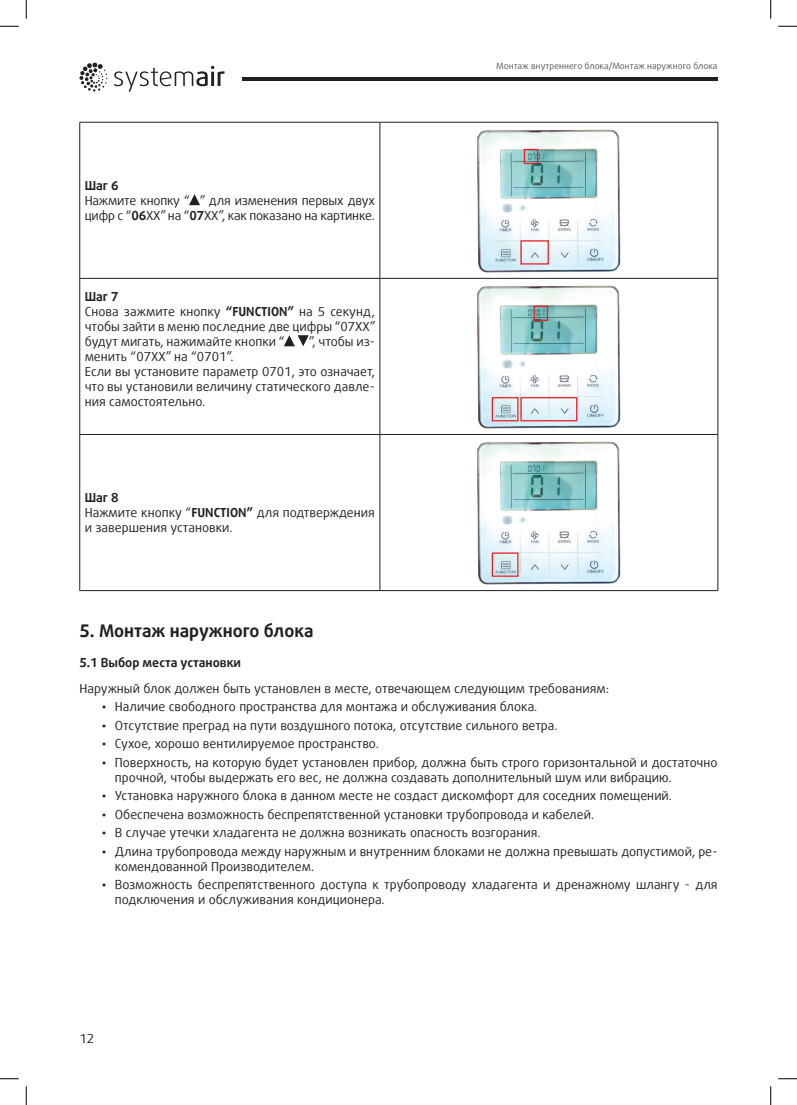
<style>
.page{position:relative;width:797px;height:1105px;background:#fff}
.page>*{position:absolute;margin:0;border:0;box-sizing:border-box;transform-origin:0 0}
.t1{font:700 17.5px "Daxline Offc Pro";color:#231f20}
.t2{font:12.5px/15px "Daxline Offc Pro";color:#231f20}
.t3{font:700 12.5px "Daxline Offc Pro";color:#231f20}
.t4{font:8.75px "Daxline Offc Pro";color:#58595b}
.s1{font-weight:700}
.s2{font-weight:900}
</style>
<div class="page">
<hr style="left:241px;top:77px;width:476px;height:4px;background:#231f20">
<svg style="left:114px;top:66px;width:111px;height:26px"></svg>
<svg style="left:79px;top:63px;width:29px;height:29px"></svg>
<hr style="left:79px;top:122px;width:301px;height:1px;background:#231f20">
<hr style="left:79px;top:123px;width:1px;height:155px;background:#231f20">
<hr style="left:380px;top:122px;width:338px;height:1px;background:#231f20">
<hr style="left:379px;top:123px;width:1px;height:155px;background:#231f20">
<hr style="left:717px;top:123px;width:1px;height:155px;background:#231f20">
<hr style="left:79px;top:278px;width:301px;height:1px;background:#231f20">
<hr style="left:79px;top:279px;width:1px;height:155px;background:#231f20">
<hr style="left:380px;top:278px;width:338px;height:1px;background:#231f20">
<hr style="left:379px;top:279px;width:1px;height:155px;background:#231f20">
<hr style="left:717px;top:279px;width:1px;height:155px;background:#231f20">
<hr style="left:79px;top:434px;width:301px;height:1px;background:#231f20">
<hr style="left:79px;top:435px;width:1px;height:155px;background:#231f20">
<hr style="left:380px;top:434px;width:338px;height:1px;background:#231f20">
<hr style="left:379px;top:435px;width:1px;height:155px;background:#231f20">
<hr style="left:717px;top:435px;width:1px;height:155px;background:#231f20">
<hr style="left:79px;top:590px;width:301px;height:1px;background:#231f20">
<hr style="left:380px;top:590px;width:338px;height:1px;background:#231f20">
<svg style="left:189px;top:194px;width:11px;height:11px"></svg>
<img style="left:477px;top:129px;width:144px;height:144px">
<svg style="left:284px;top:335px;width:25px;height:11px"></svg>
<img style="left:477px;top:285px;width:144px;height:144px">
<img style="left:477px;top:441px;width:144px;height:144px">
<div style="left:524px;top:149px;width:14px;height:15px;border:1px solid #ed1c24"></div>
<div style="left:533px;top:306px;width:15px;height:15px;border:1px solid #ed1c24"></div>
<div style="left:520px;top:240px;width:29px;height:25px;border:1px solid #ed1c24"></div>
<div style="left:520px;top:397px;width:57px;height:24px;border:1px solid #ed1c24"></div>
<div style="left:491px;top:397px;width:27px;height:24px;border:1px solid #ed1c24"></div>
<div style="left:491px;top:552px;width:27px;height:25px;border:1px solid #ed1c24"></div>
<svg style="left:0;top:25px;width:19px;height:2px"></svg>
<svg style="left:778px;top:25px;width:19px;height:2px"></svg>
<svg style="left:0;top:1078px;width:19px;height:1px"></svg>
<svg style="left:778px;top:1078px;width:19px;height:1px"></svg>
<svg style="left:25px;top:0;width:2px;height:19px"></svg>
<svg style="left:25px;top:1086px;width:2px;height:19px"></svg>
<svg style="left:770px;top:0;width:1px;height:19px"></svg>
<svg style="left:770px;top:1086px;width:1px;height:19px"></svg>
<p class="t3" style="left:85px;top:177px;width:35px">Шаг 6</p>
<p class="t2" style="left:85px;top:193px;width:292px">Нажмите кнопку “ ” для изменения первых двух цифр с “<span class="s1">06</span>XX” на “<span class="s1">07</span>XX”, как показано на картинке.</p>
<p class="t2" style="left:85px;top:289px;width:292px"><span class="s1">Шаг 7<br></span>Снова зажмите кнопку <span class="s1">“FUNCTION”</span> на 5 секунд, чтобы зайти в меню последние две цифры “07XX” будут мигать, нажимайте кнопки “</p>
<p class="t2" style="left:309px;top:334px;width:68px">”, чтобы из-</p>
<p class="t2" style="left:85px;top:349px;width:292px">менить “07XX” на “0701”.<br>Если вы установите параметр 0701, это означает, что вы установили величину статического давле&shy;ния самостоятельно.</p>
<p class="t2" style="left:85px;top:490px;width:292px"><span class="s1">Шаг 8<br></span>Нажмите кнопку “<span class="s1">FUNCTION”</span> для подтверждения и завершения установки.</p>
<p class="t4" style="left:496px;top:61px;width:223px">Монтаж внутреннего блока/Монтаж наружного блока</p>
<h1 class="t1" style="left:79px;top:619px;width:236px">5. Монтаж наружного блока</h1>
<p class="t3" style="left:79px;top:654px;width:163px">5.1 Выбор места установки</p>
<p class="t2" style="left:101px;top:679px;width:618px;line-height:18.5px;text-indent:-21px">Наружный блок должен быть установлен в месте, отвечающем следующим требованиям:<br><span class="s2">⋅</span> Наличие свободного пространства для монтажа и обслуживания блока.<br><span class="s2">⋅</span> Отсутствие преград на пути воздушного потока, отсутствие сильного ветра.<br><span class="s2">⋅</span> Сухое, хорошо вентилируемое пространство.<br><span class="s2">⋅</span> Поверхность, на которую будет установлен прибор, должна быть строго горизонтальной и достаточно</p>
<p class="t2" style="left:101px;top:768px;width:618px;line-height:18.5px;text-indent:14px">прочной, чтобы выдержать его вес, не должна создавать дополнительный шум или вибрацию.<br><span class="s2">⋅</span> Установка наружного блока в данном месте не создаст дискомфорт для соседних помещений.<br><span class="s2">⋅</span> Обеспечена возможность беспрепятственной установки трубопровода и кабелей.<br><span class="s2">⋅</span> В случае утечки хладагента не должна возникать опасность возгорания.<br><span class="s2">⋅</span> Длина трубопровода между наружным и внутренним блоками не должна превышать допустимой, ре-</p>
<p class="t2" style="left:101px;top:857px;width:618px;line-height:18.5px;text-indent:14px">комендованной Производителем.<br><span class="s2">⋅</span> Возможность беспрепятственного доступа к трубопроводу хладагента и дренажному шлангу - для</p>
<p class="t2" style="left:115px;top:892px;width:271px">подключения и обслуживания кондиционера.</p>
<p class="t2" style="left:79px;top:1031px;width:16px">12</p>
</div>
